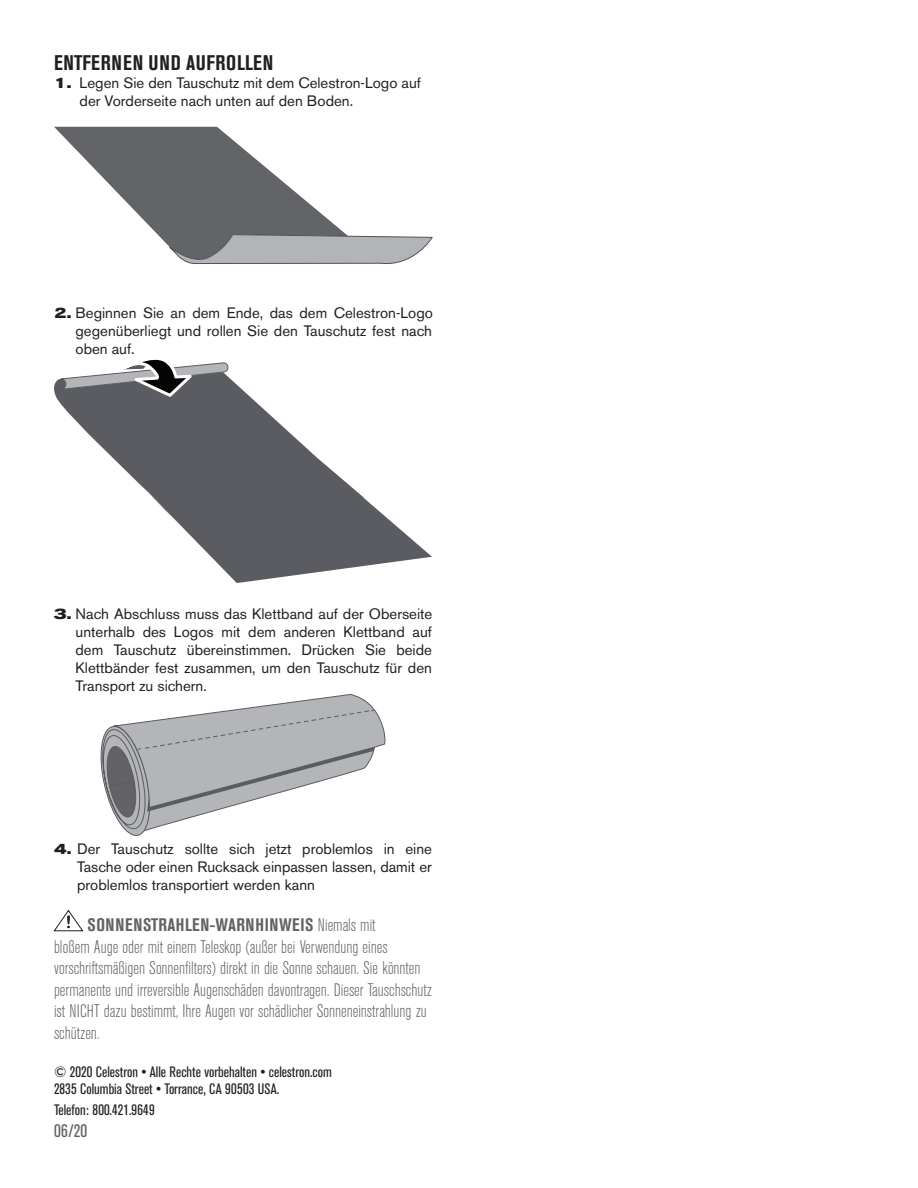
<style>
.page{position:relative;width:918px;height:1188px;background:#fff}
.page>*{position:absolute;margin:0;border:0;box-sizing:border-box;transform-origin:0 0}
.t1{font:700 condensed 21px "Akzidenz Grotesk BE";letter-spacing:.035em;color:#231f20}
.t2{font:300 condensed 18px/21.6px "Akzidenz Grotesk BE";color:#636366}
.t3{font:condensed 18px "Akzidenz Grotesk BE";color:#636366}
.t4{font:15px/18px "Akzidenz Grotesk BE";color:#231f20;text-align:justify}
.t5{font:condensed 15px/16.5px "Akzidenz Grotesk BE";color:#231f20}
.s1{font-weight:700;font-stretch:expanded}
.s2{font-weight:700}
</style>
<div class="page">
<svg style="left:54px;top:127px;width:379px;height:137px"></svg>
<svg style="left:57px;top:377px;width:375px;height:206px"></svg>
<svg style="left:54px;top:359px;width:175px;height:40px"></svg>
<svg style="left:100px;top:694px;width:286px;height:142px"></svg>
<svg style="left:54px;top:910px;width:29px;height:21px"></svg>
<h1 class="t1" style="left:54px;top:50px;width:221px">ENTFERNEN UND AUFROLLEN</h1>
<p class="t4" style="left:80px;top:74px;width:343px;text-indent:-26px"><span class="s1">1.</span> Legen Sie den Tauschutz mit dem Celestron-Logo auf der Vorderseite nach unten auf den Boden.</p>
<p class="t4" style="left:76px;top:304px;width:359px;text-indent:-22px"><span class="s1">2.</span> Beginnen Sie an dem Ende, das dem Celestron-Logo gegenüberliegt und rollen Sie den Tauschutz fest nach oben auf.</p>
<p class="t4" style="left:76px;top:605px;width:358px;text-indent:-22px"><span class="s1">3.</span> Nach Abschluss muss das Klettband auf der Oberseite unterhalb des Logos mit dem anderen Klettband auf dem Tauschutz übereinstimmen. Drücken Sie beide Klettbänder fest zusammen, um den Tauschutz für den Transport zu sichern.</p>
<p class="t4" style="left:77px;top:840px;width:356px;text-indent:-23px"><span class="s1">4.</span> Der Tauschutz sollte sich jetzt problemlos in eine Tasche oder einen Rucksack einpassen lassen, damit er problemlos transportiert werden kann</p>
<p class="t2" style="left:54px;top:915px;width:380px;text-indent:33px"><span class="s2">SONNENSTRAHLEN-WARNHINWEIS</span> Niemals mit<br>bloßem Auge oder mit einem Teleskop (außer bei Verwendung eines vorschriftsmäßigen Sonnenfilters) direkt in die Sonne schauen. Sie könnten permanente und irreversible Augenschäden davontragen. Dieser Tauschschutz ist NICHT dazu bestimmt, Ihre Augen vor schädlicher Sonneneinstrahlung zu schützen.</p>
<p class="t5" style="left:54px;top:1064px;width:279px">© 2020 Celestron • Alle Rechte vorbehalten • celestron.com<br>2835 Columbia Street • Torrance, CA 90503 USA.</p>
<p class="t5" style="left:54px;top:1102px;width:102px">Telefon: 800.421.9649</p>
<p class="t3" style="left:54px;top:1121px;width:35px">06/20</p>
</div>
